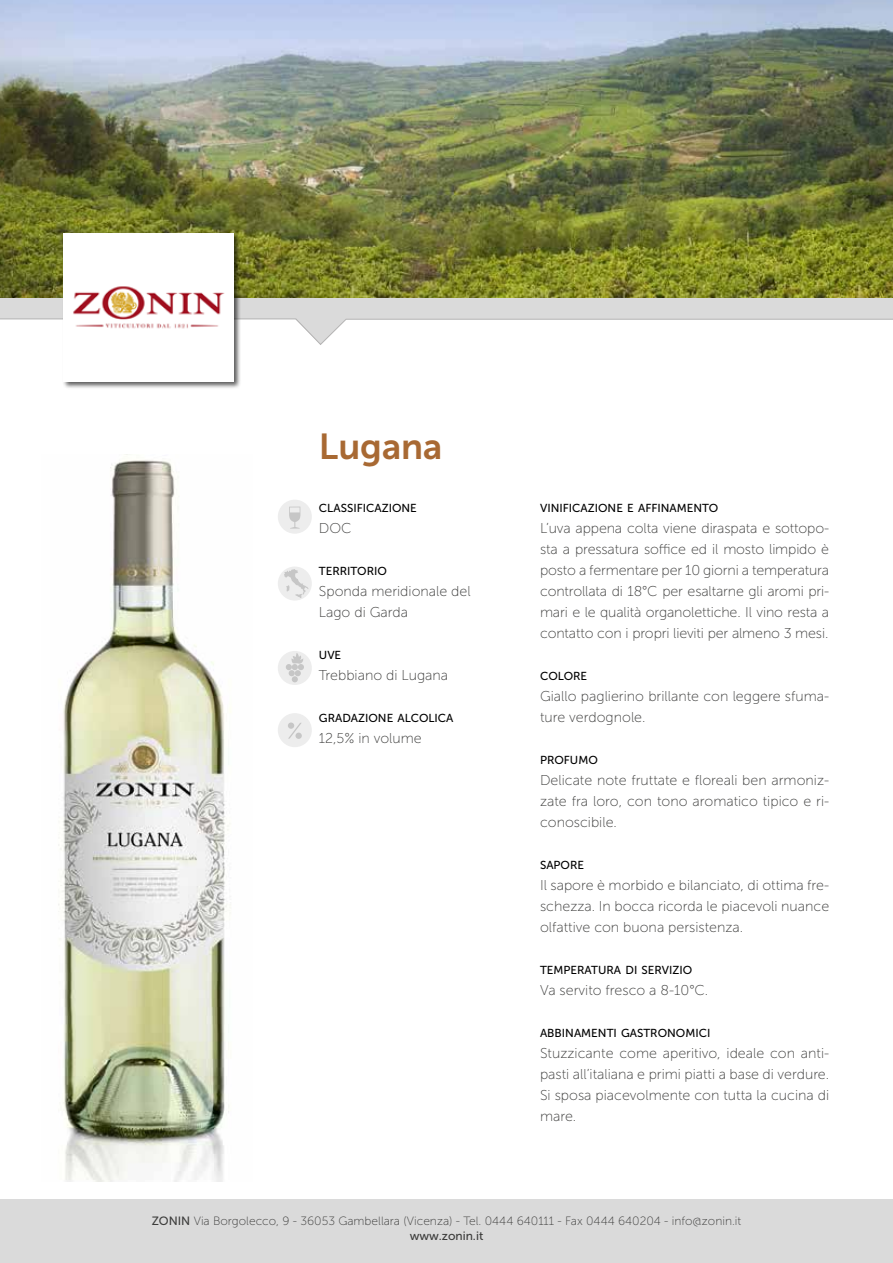
<style>
.page{position:relative;width:893px;height:1263px;background:#fff}
.page>*{position:absolute;margin:0;border:0;box-sizing:border-box;transform-origin:0 0}
.t1{font:36px "Museo Sans 700";color:#a86933}
.t2{font:14.25px/21px "Museo Sans 100";color:#3c3c3b;text-align:justify}
.t3{font:12px "Museo Sans 100";color:#3c3c3b}
.t4{font:12px "Museo Sans 500";color:#3c3c3b}
.t5{font:11.55px "Museo Sans 500";color:#000}
.s1{font-family:"Museo Sans 500"}
</style>
<div class="page">
<div style="left:0;top:298px;width:893px;height:21px;background:#dadada"></div>
<svg style="left:0;top:318px;width:893px;height:27px"></svg>
<div style="left:0;top:1199px;width:893px;height:64px;background:#dadada"></div>
<img style="left:0;top:0;width:893px;height:298px">
<div style="left:62px;top:231px;width:179px;height:158px;background:#000;opacity:.65"></div>
<div style="left:64px;top:233px;width:170px;height:149px;background:#fff"></div>
<img style="left:73px;top:286px;width:152px;height:43px">
<img style="left:58px;top:460px;width:173px;height:722px">
<div style="left:278px;top:566px;width:34px;height:34px;background:#ededed;border-radius:50%"></div>
<svg style="left:284px;top:569px;width:24px;height:29px"></svg>
<div style="left:278px;top:651px;width:34px;height:34px;background:#ededed;border-radius:50%"></div>
<svg style="left:286px;top:653px;width:18px;height:29px"></svg>
<div style="left:278px;top:713px;width:34px;height:34px;background:#ededed;border-radius:50%"></div>
<svg style="left:288px;top:722px;width:14px;height:17px"></svg>
<div style="left:278px;top:500px;width:34px;height:34px;background:#ededed;border-radius:50%"></div>
<svg style="left:289px;top:507px;width:11px;height:22px"></svg>
<h1 class="t1" style="left:319px;top:427px;width:125px">Lugana</h1>
<p class="t5" style="left:319px;top:502px;width:99px">CLASSIFICAZIONE</p>
<p class="t2" style="left:319px;top:518px;width:34px">DOC</p>
<p class="t5" style="left:319px;top:565px;width:70px">TERRITORIO</p>
<p class="t2" style="left:319px;top:581px;width:153px">Sponda meridionale del<br>Lago di Garda</p>
<p class="t5" style="left:319px;top:649px;width:24px">UVE</p>
<p class="t2" style="left:319px;top:665px;width:131px">Trebbiano di Lugana</p>
<p class="t5" style="left:319px;top:712px;width:136px">GRADAZIONE ALCOLICA</p>
<p class="t2" style="left:319px;top:728px;width:104px">12,5% in volume</p>
<p class="t5" style="left:540px;top:502px;width:180px">VINIFICAZIONE E AFFINAMENTO</p>
<p class="t2" style="left:540px;top:518px;width:291px">L’uva appena colta viene diraspata e sottopo&shy;sta a pressatura soffice ed il mosto limpido è posto a fermentare per 10 giorni a temperatura controllata di 18°C per esaltarne gli aromi pri&shy;mari e le qualità organolettiche. Il vino resta a contatto con i propri lieviti per almeno 3 mesi.</p>
<p class="t5" style="left:540px;top:670px;width:49px">COLORE</p>
<p class="t2" style="left:540px;top:686px;width:291px">Giallo paglierino brillante con leggere sfuma&shy;ture verdognole.</p>
<p class="t5" style="left:540px;top:754px;width:59px">PROFUMO</p>
<p class="t2" style="left:540px;top:770px;width:291px">Delicate note fruttate e floreali ben armoniz&shy;zate fra loro, con tono aromatico tipico e ri&shy;conoscibile.</p>
<p class="t5" style="left:540px;top:859px;width:46px">SAPORE</p>
<p class="t2" style="left:540px;top:875px;width:291px">Il sapore è morbido e bilanciato, di ottima fre&shy;schezza. In bocca ricorda le piacevoli nuance olfattive con buona persistenza.</p>
<p class="t5" style="left:540px;top:964px;width:154px">TEMPERATURA DI SERVIZIO</p>
<p class="t2" style="left:540px;top:980px;width:170px">Va servito fresco a 8-10°C.</p>
<p class="t5" style="left:540px;top:1027px;width:172px">ABBINAMENTI GASTRONOMICI</p>
<p class="t2" style="left:540px;top:1043px;width:291px">Stuzzicante come aperitivo, ideale con anti&shy;pasti all’italiana e primi piatti a base di verdure.<br>Si sposa piacevolmente con tutta la cucina di mare.</p>
<p class="t3" style="left:152px;top:1215px;width:591px"><span class="s1">ZONIN</span> Via Borgolecco, 9 - 36053 Gambellara (Vicenza) - Tel. 0444 640111 - Fax 0444 640204 - info@zonin.it</p>
<p class="t4" style="left:410px;top:1229px;width:75px">www.zonin.it</p>
</div>
